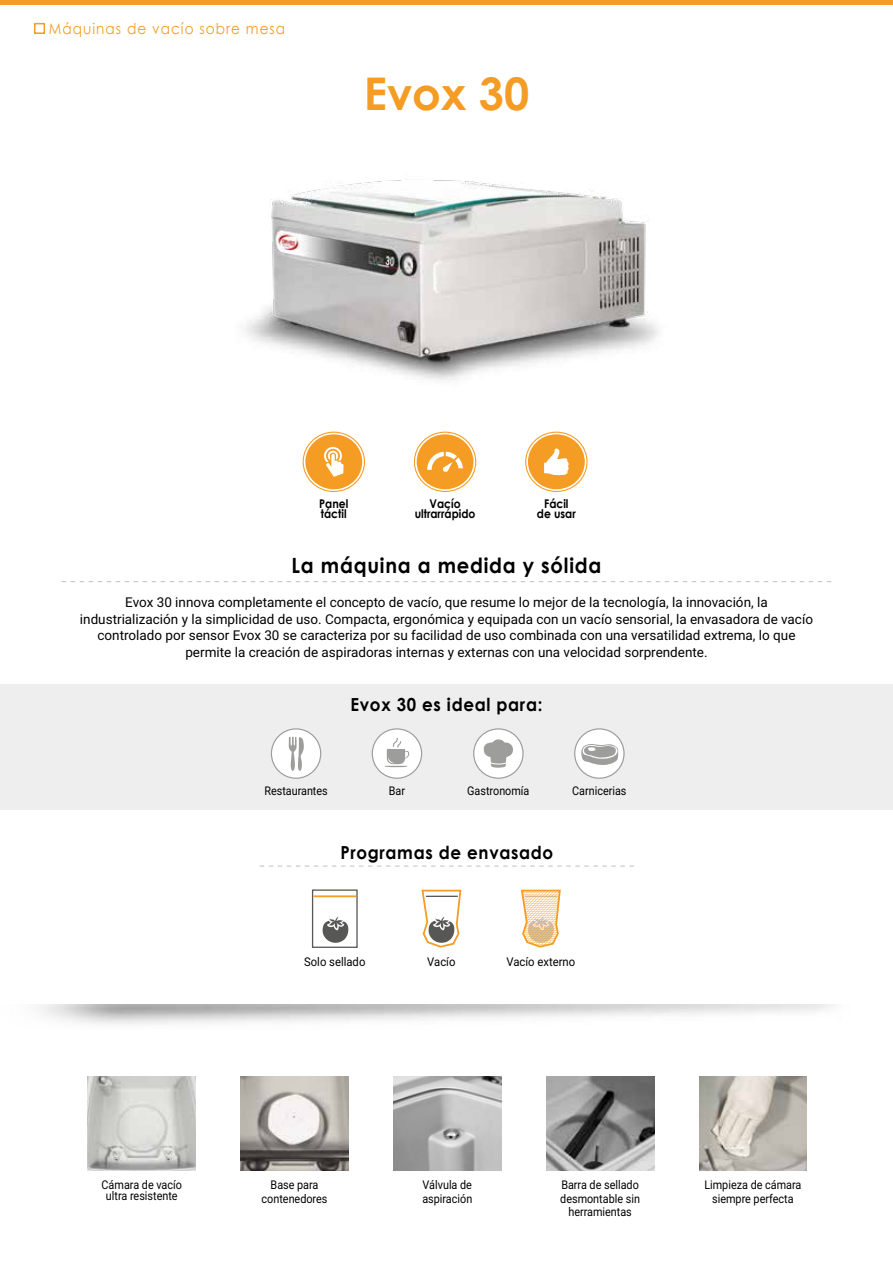
<style>
.page{position:relative;width:893px;height:1263px;background:#fff}
.page>*{position:absolute;margin:0;border:0;box-sizing:border-box;transform-origin:0 0}
.t1{font:700 45px "Century Gothic";color:#f59c24}
.t2{font:700 21px "Century Gothic";letter-spacing:.04em;color:#000;scale:.93 1}
.t3{font:700 18px "Century Gothic";letter-spacing:.04em;color:#000;scale:.93 1}
.t4{font:15px "Century Gothic";letter-spacing:.075em;color:#f59c24;scale:.91 1}
.t5{font:13.5px/16.5px "Roboto";color:#000;text-align:center}
.t6{font:12px/13.5px "Roboto";color:#000;text-align:center;scale:.9 1}
.t7{font:700 12px/10.5px "Century Gothic";color:#000;text-align:center;scale:.9 1}
.t8{font:12px "Roboto";color:#000;scale:.94 1}
</style>
<div class="page">
<div style="left:0;top:0;width:893px;height:5px;background:#f59c24"></div>
<div style="left:34px;top:23px;width:11px;height:11px;border:2px solid #f59c24"></div>
<svg style="left:62px;top:581px;width:769px;height:1px"></svg>
<img style="left:245px;top:180px;width:414px;height:201px">
<div style="left:417px;top:434px;width:56px;height:55px;background:#f59c24;border-radius:50%"></div>
<div style="left:414px;top:432px;width:62px;height:60px;border:1px solid #f59c24;border-radius:50%"></div>
<div style="left:528px;top:434px;width:57px;height:55px;background:#f59c24;border-radius:50%"></div>
<div style="left:525px;top:432px;width:63px;height:60px;border:1px solid #f59c24;border-radius:50%"></div>
<div style="left:305px;top:434px;width:57px;height:55px;background:#f59c24;border-radius:50%"></div>
<div style="left:303px;top:432px;width:62px;height:60px;border:1px solid #f59c24;border-radius:50%"></div>
<svg style="left:324px;top:447px;width:20px;height:30px"></svg>
<svg style="left:544px;top:448px;width:25px;height:27px"></svg>
<svg style="left:427px;top:452px;width:36px;height:20px"></svg>
<img style="left:699px;top:1076px;width:108px;height:94px">
<img style="left:546px;top:1076px;width:108px;height:94px">
<img style="left:241px;top:1076px;width:107px;height:94px">
<img style="left:393px;top:1076px;width:108px;height:94px">
<img style="left:88px;top:1076px;width:108px;height:94px">
<div style="left:0;top:685px;width:893px;height:125px;background:#eeeeef"></div>
<svg style="left:260px;top:865px;width:374px;height:2px"></svg>
<svg style="left:323px;top:917px;width:25px;height:26px"></svg>
<div style="left:312px;top:889px;width:46px;height:59px;border:1px solid #575756"></div>
<hr style="left:313px;top:895px;width:43px;height:2px;background:#f59c24">
<svg style="left:421px;top:889px;width:41px;height:59px"></svg>
<hr style="left:426px;top:896px;width:32px;height:1px;background:#575756">
<svg style="left:521px;top:889px;width:40px;height:59px"></svg>
<div style="left:271px;top:729px;width:50px;height:49px;background:#fff;border-radius:50%"></div>
<div style="left:271px;top:728px;width:50px;height:51px;border:1px solid #9d9d9c;border-radius:50%"></div>
<svg style="left:289px;top:737px;width:15px;height:34px"></svg>
<div style="left:372px;top:729px;width:50px;height:49px;background:#fff;border-radius:50%"></div>
<div style="left:372px;top:728px;width:50px;height:51px;border:1px solid #9d9d9c;border-radius:50%"></div>
<div style="left:575px;top:729px;width:49px;height:49px;background:#fff;border-radius:50%"></div>
<div style="left:574px;top:728px;width:51px;height:51px;border:1px solid #9d9d9c;border-radius:50%"></div>
<svg style="left:581px;top:744px;width:37px;height:21px"></svg>
<div style="left:474px;top:729px;width:49px;height:49px;background:#fff;border-radius:50%"></div>
<div style="left:473px;top:728px;width:51px;height:51px;border:1px solid #9d9d9c;border-radius:50%"></div>
<svg style="left:384px;top:738px;width:26px;height:29px"></svg>
<svg style="left:483px;top:739px;width:30px;height:29px"></svg>
<p class="t4" style="left:49px;top:19px;width:261px">Máquinas de vacío sobre mesa</p>
<h1 class="t1" style="left:364px;top:66px;width:167px">Evox 30</h1>
<p class="t7" style="left:319px;top:498px;width:34px;text-align:left">Panel táctil</p>
<p class="t7" style="left:415px;top:498px;width:69px">Vacío ultrarrápido</p>
<p class="t7" style="left:537px;top:498px;width:45px">Fácil de usar</p>
<h2 class="t2" style="left:292px;top:552px;width:335px">La máquina a medida y sólida</h2>
<p class="t5" style="left:80px;top:594px;width:735px">Evox 30 innova completamente el concepto de vacío, que resume lo mejor de la tecnología, la innovación, la industrialización y la simplicidad de uso. Compacta, ergonómica y equipada con un vacío sensorial, la envasadora de vacío controlado por sensor Evox 30 se caracteriza por su facilidad de uso combinada con una versatilidad extrema, lo que permite la creación de aspiradoras internas y externas con una velocidad sorprendente.</p>
<h3 class="t3" style="left:351px;top:693px;width:208px">Evox 30 es ideal para:</h3>
<p class="t6" style="left:264px;top:783px;width:72px">Restaurantes</p>
<p class="t6" style="left:389px;top:783px;width:20px">Bar</p>
<p class="t6" style="left:467px;top:783px;width:71px">Gastronomía</p>
<p class="t6" style="left:572px;top:783px;width:62px">Carnicerias</p>
<h3 class="t3" style="left:340px;top:841px;width:230px">Programas de envasado</h3>
<p class="t8" style="left:304px;top:953px;width:67px">Solo sellado</p>
<p class="t8" style="left:427px;top:953px;width:31px">Vacío</p>
<p class="t8" style="left:506px;top:953px;width:75px">Vacío externo</p>
<p class="t6" style="left:102px;top:1179px;width:91px;line-height:10.5px">Cámara de vacío ultra resistente</p>
<p class="t6" style="left:262px;top:1178px;width:75px">Base para contenedores</p>
<p class="t6" style="left:422px;top:1178px;width:57px;text-align:left">Válvula de aspiración</p>
<p class="t6" style="left:560px;top:1178px;width:90px">Barra de sellado desmontable sin herramientas</p>
<p class="t6" style="left:704px;top:1178px;width:109px">Limpieza de cámara siempre perfecta</p>
</div>
